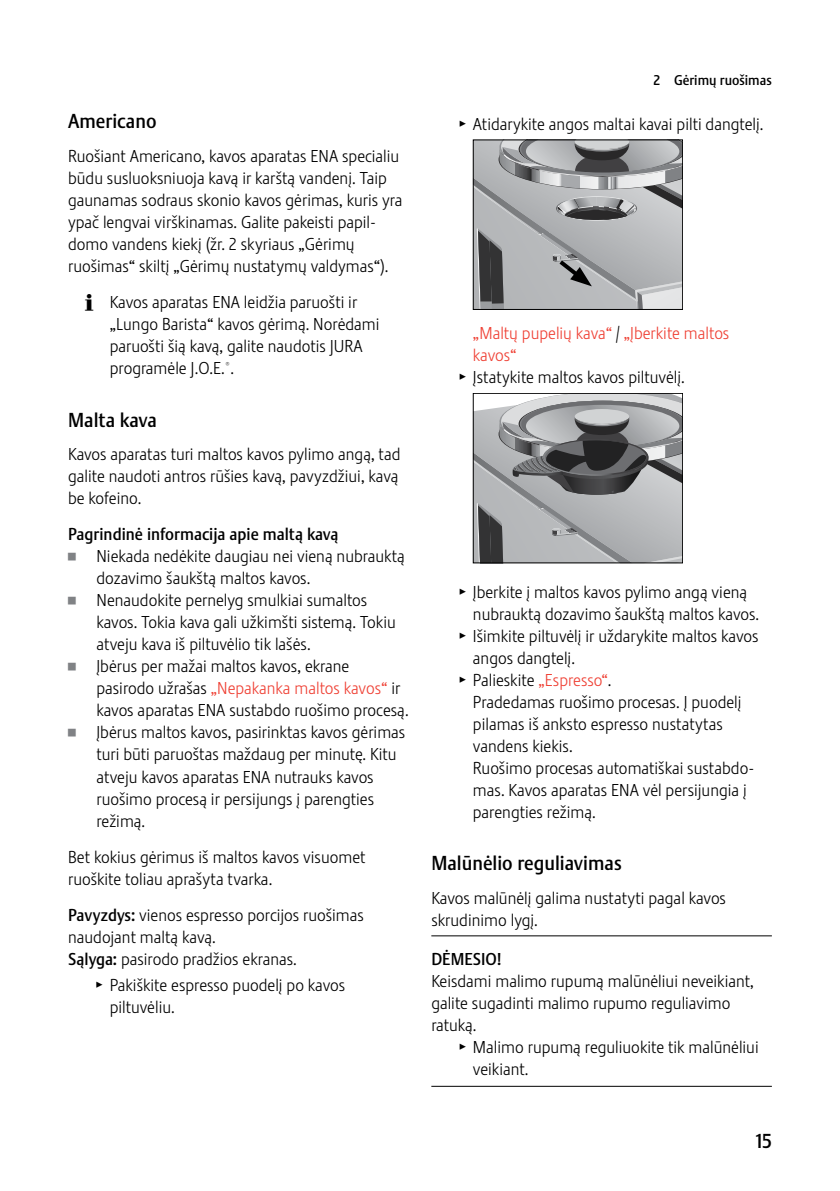
<style>
.page{position:relative;width:840px;height:1191px;background:#fff}
.page>*{position:absolute;margin:0;border:0;box-sizing:border-box;transform-origin:0 0}
.t1{font:20px "Stalemate Pro 2 J Medium";color:#000}
.t2{font:17px/22px "Stalemate Pro 2 J Light";color:#000}
.t3{font:17px "Stalemate Pro 2 J Light";color:#ef4135}
.t4{font:17px "Stalemate Pro 2 J Medium";color:#000}
.t5{font:14px "Stalemate Pro 2 J Medium";color:#000}
.s1{font-family:"Jura Pict 2006"}
.s2{font-family:"Jura Pict 2006";font-size:28px;color:#808285}
.s3{color:#000}
.s4{font-family:"Stalemate Pro 2 J Medium"}
.s5{color:#ef4135}
</style>
<div class="page">
<hr style="left:431px;top:935px;width:340px;height:1px;background:#000">
<hr style="left:431px;top:1085px;width:340px;height:1px;background:#000">
<svg style="left:472px;top:140px;width:210px;height:170px;background:#a4a6a8"></svg>
<svg style="left:474px;top:395px;width:206px;height:166px;background:#9b9d9f"></svg>
<div style="left:472px;top:393px;width:210px;height:170px;border:1px solid #000"></div>
<p class="t1" style="left:68px;top:109px;width:90px">Americano</p>
<p class="t2" style="left:68px;top:145px;width:336px">Ruošiant Americano, kavos aparatas ENA specialiu būdu susluoksniuoja kavą ir karštą vandenį. Taip gaunamas sodraus skonio kavos gėrimas, kuris yra ypač lengvai virškinamas. Galite pakeisti papil&shy;domo vandens kiekį (žr. 2 skyriaus „Gėrimų ruošimas“ skiltį „Gėrimų nustatymų valdymas“).</p>
<p class="t2" style="left:110px;top:291px;width:271px;text-indent:-24px"><span class="s1">E</span> Kavos aparatas ENA leidžia paruošti ir „Lungo Barista“ kavos gėrimą. Norėdami paruošti šią kavą, galite naudotis JURA programėle J.O.E.<sup>®</sup>.</p>
<p class="t1" style="left:68px;top:407px;width:90px">Malta kava</p>
<p class="t2" style="left:68px;top:443px;width:334px">Kavos aparatas turi maltos kavos pylimo angą, tad galite naudoti antros rūšies kavą, pavyzdžiui, kavą be kofeino.</p>
<p class="t4" style="left:68px;top:524px;width:272px">Pagrindinė informacija apie maltą kavą</p>
<p class="t2" style="left:68px;top:545px;width:338px"><span class="s2">U</span> Niekada nedėkite daugiau nei vieną nubrauktą</p>
<p class="t2" style="left:96px;top:567px;width:215px">dozavimo šaukštą maltos kavos.</p>
<p class="t2" style="left:68px;top:589px;width:300px"><span class="s2">U</span> Nenaudokite pernelyg smulkiai sumaltos</p>
<p class="t2" style="left:96px;top:611px;width:300px">kavos. Tokia kava gali užkimšti sistemą. Tokiu</p>
<p class="t2" style="left:96px;top:633px;width:215px">atveju kava iš piltuvėlio tik lašės.</p>
<p class="t2" style="left:68px;top:655px;width:282px"><span class="s2">U</span> Įbėrus per mažai maltos kavos, ekrane</p>
<p class="t3" style="left:96px;top:678px;width:305px"><span class="s3">pasirodo užrašas</span> „Nepakanka maltos kavos“ <span class="s3">ir</span></p>
<p class="t2" style="left:96px;top:699px;width:313px">kavos aparatas ENA sustabdo ruošimo procesą.</p>
<p class="t2" style="left:68px;top:721px;width:338px"><span class="s2">U</span> Įbėrus maltos kavos, pasirinktas kavos gėrimas</p>
<p class="t2" style="left:96px;top:743px;width:301px">turi būti paruoštas maždaug per minutę. Kitu</p>
<p class="t2" style="left:96px;top:765px;width:278px">atveju kavos aparatas ENA nutrauks kavos</p>
<p class="t2" style="left:96px;top:787px;width:279px">ruošimo procesą ir persijungs į parengties</p>
<p class="t2" style="left:96px;top:809px;width:50px">režimą.</p>
<p class="t2" style="left:68px;top:846px;width:299px">Bet kokius gėrimus iš maltos kavos visuomet ruoškite toliau aprašyta tvarka.</p>
<p class="t2" style="left:68px;top:904px;width:297px"><span class="s4">Pavyzdys:</span> vienos espresso porcijos ruošimas naudojant maltą kavą.<br><span class="s4">Sąlyga:</span> pasirodo pradžios ekranas.</p>
<p class="t2" style="left:110px;top:974px;width:237px;text-indent:-13px"><span class="s1">T</span> Pakiškite espresso puodelį po kavos piltuvėliu.</p>
<p class="t5" style="left:653px;top:72px;width:120px">2 Gėrimų ruošimas</p>
<p class="t2" style="left:459px;top:113px;width:305px"><span class="s1">T</span> Atidarykite angos maltai kavai pilti dangtelį.</p>
<p class="t3" style="left:472px;top:323px;width:258px">„Maltų pupelių kava“ <span class="s3">/</span> „Įberkite maltos</p>
<p class="t3" style="left:472px;top:345px;width:45px">kavos“</p>
<p class="t2" style="left:459px;top:366px;width:226px"><span class="s1">T</span> Įstatykite maltos kavos piltuvėlį.</p>
<p class="t2" style="left:459px;top:581px;width:289px"><span class="s1">T</span> Įberkite į maltos kavos pylimo angą vieną</p>
<p class="t2" style="left:472px;top:603px;width:287px">nubrauktą dozavimo šaukštą maltos kavos.</p>
<p class="t2" style="left:459px;top:625px;width:300px"><span class="s1">T</span> Išimkite piltuvėlį ir uždarykite maltos kavos</p>
<p class="t2" style="left:472px;top:647px;width:103px">angos dangtelį.</p>
<p class="t2" style="left:459px;top:669px;width:153px"><span class="s1">T</span> Palieskite <span class="s5">„Espresso“</span>.</p>
<p class="t2" style="left:472px;top:691px;width:270px">Pradedamas ruošimo procesas. Į puodelį</p>
<p class="t2" style="left:472px;top:713px;width:251px">pilamas iš anksto espresso nustatytas</p>
<p class="t2" style="left:472px;top:735px;width:101px">vandens kiekis.</p>
<p class="t2" style="left:472px;top:757px;width:282px">Ruošimo procesas automatiškai sustabdo-</p>
<p class="t2" style="left:472px;top:779px;width:275px">mas. Kavos aparatas ENA vėl persijungia į</p>
<p class="t2" style="left:472px;top:801px;width:124px">parengties režimą.</p>
<p class="t1" style="left:431px;top:851px;width:192px">Malūnėlio reguliavimas</p>
<p class="t2" style="left:431px;top:886px;width:296px">Kavos malūnėlį galima nustatyti pagal kavos skrudinimo lygį.</p>
<p class="t4" style="left:431px;top:948px;width:71px">DĖMESIO!</p>
<p class="t2" style="left:431px;top:970px;width:324px">Keisdami malimo rupumą malūnėliui neveikiant, galite sugadinti malimo rupumo reguliavimo ratuką.</p>
<p class="t2" style="left:472px;top:1035px;width:287px;text-indent:-13px"><span class="s1">T</span> Malimo rupumą reguliuokite tik malūnėliui veikiant.</p>
<p class="t1" style="left:755px;top:1129px;width:18px">15</p>
</div>
